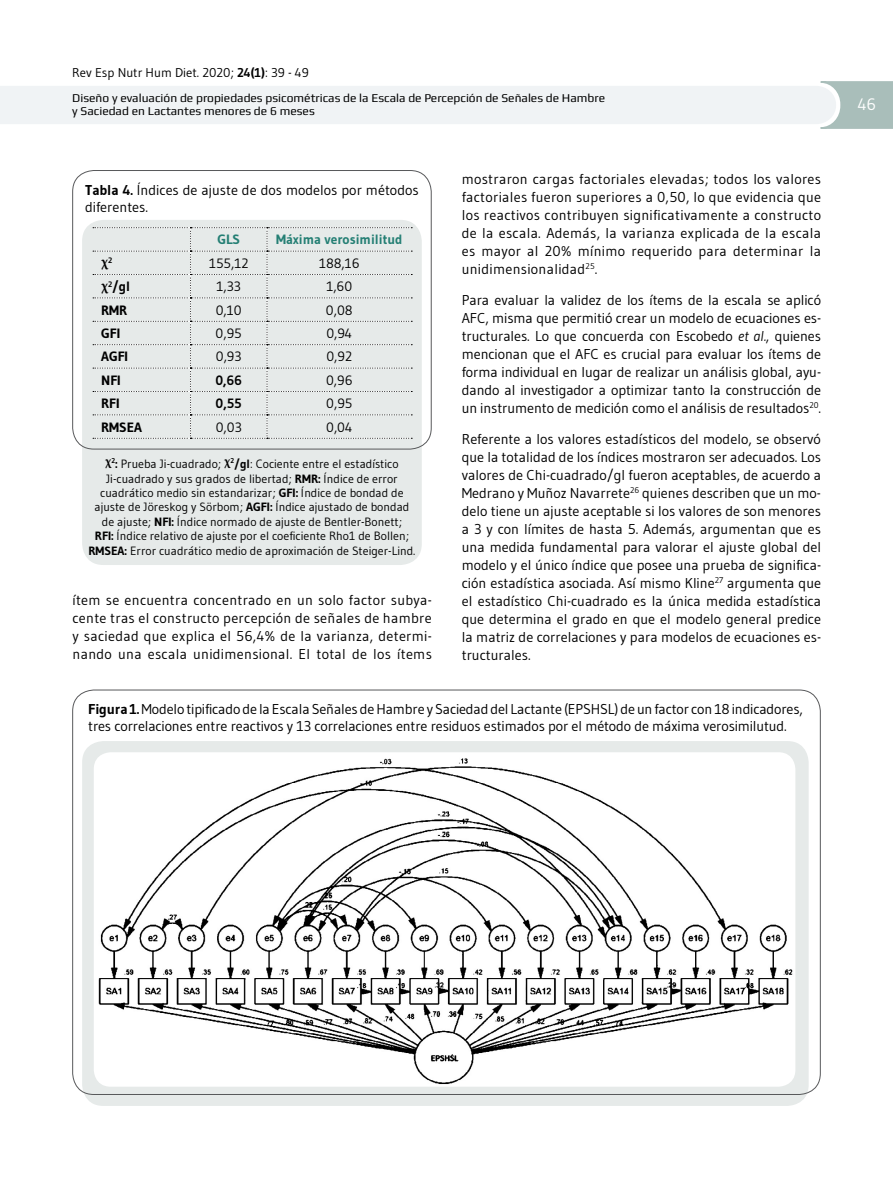
<style>
.page{position:relative;width:893px;height:1191px;background:#fff}
.page>*{position:absolute;margin:0;border:0;box-sizing:border-box;transform-origin:0 0}
.t1{font:16.5px "Gudea";color:#fff}
.t2{font:14.25px/18px "Gudea";letter-spacing:-.005em;color:#000;text-align:justify}
.t3{font:700 14.25px "Minion Pro";color:#000}
.t4{font:13.5px "Gudea";color:#000}
.t5{font:700 13.5px "Gudea";color:#000}
.t6{font:700 13.5px "Gudea";color:#247f74}
.t7{font:12.75px "Gudea";color:#000}
.t8{font:700 12.75px "Minion Pro";color:#000}
.t9{font:12px "Gudea";color:#000}
.t10{font:12px/13.5px "Play";color:#000}
.s1{font-weight:700}
.s2{font-family:"Minion Pro";font-size:14.25px}
.s3{font-style:italic}
</style>
<div class="page">
<svg style="left:0;top:81px;width:893px;height:48px"></svg>
<div style="left:82px;top:220px;width:340px;height:345px;background:#e6eae9;border-radius:21px"></div>
<div style="left:72px;top:170px;width:360px;height:279px;border:1px solid #58595b;border-radius:21px"></div>
<svg style="left:93px;top:227px;width:319px;height:212px"></svg>
<div style="left:82px;top:741px;width:727px;height:365px;background:#e6eae9;border-radius:21px"></div>
<img style="left:94px;top:752px;width:701px;height:334px">
<p class="t7" style="left:72px;top:65px;width:238px">Rev Esp Nutr Hum Diet. 2020; <span class="s1">24(1)</span>: 39 - 49</p>
<p class="t10" style="left:72px;top:91px;width:534px">Diseño y evaluación de propiedades psicométricas de la Escala de Percepción de Señales de Hambre y Saciedad en Lactantes menores de 6 meses</p>
<p class="t2" style="left:85px;top:181px;width:335px;line-height:17.1px"><span class="s1">Tabla 4.</span> Índices de ajuste de dos modelos por métodos diferentes.</p>
<p class="t6" style="left:217px;top:231px;width:24px">GLS</p>
<p class="t6" style="left:276px;top:231px;width:128px">Máxima verosimilitud</p>
<p class="t3" style="left:101px;top:252px;width:13px">χ<sup>2</sup></p>
<p class="t4" style="left:209px;top:255px;width:41px">155,12</p>
<p class="t4" style="left:319px;top:255px;width:42px">188,16</p>
<p class="t5" style="left:101px;top:278px;width:31px"><span class="s2">χ</span><sup>2</sup>/gl</p>
<p class="t4" style="left:216px;top:278px;width:26px">1,33</p>
<p class="t4" style="left:326px;top:278px;width:27px">1,60</p>
<p class="t5" style="left:101px;top:301px;width:28px">RMR</p>
<p class="t4" style="left:216px;top:301px;width:27px">0,10</p>
<p class="t4" style="left:326px;top:301px;width:28px">0,08</p>
<p class="t5" style="left:101px;top:325px;width:21px">GFI</p>
<p class="t4" style="left:216px;top:325px;width:28px">0,95</p>
<p class="t4" style="left:326px;top:325px;width:27px">0,94</p>
<p class="t5" style="left:101px;top:348px;width:28px">AGFI</p>
<p class="t4" style="left:216px;top:348px;width:27px">0,93</p>
<p class="t4" style="left:326px;top:348px;width:27px">0,92</p>
<p class="t5" style="left:101px;top:372px;width:21px">NFI</p>
<p class="t5" style="left:215px;top:372px;width:28px">0,66</p>
<p class="t4" style="left:326px;top:372px;width:28px">0,96</p>
<p class="t5" style="left:101px;top:395px;width:20px">RFI</p>
<p class="t5" style="left:216px;top:395px;width:28px">0,55</p>
<p class="t4" style="left:326px;top:395px;width:28px">0,95</p>
<p class="t5" style="left:101px;top:418px;width:42px">RMSEA</p>
<p class="t4" style="left:216px;top:418px;width:28px">0,03</p>
<p class="t4" style="left:326px;top:418px;width:28px">0,04</p>
<p class="t8" style="left:105px;top:452px;width:11px">χ<sup>2</sup></p>
<p class="t9" style="left:115px;top:456px;width:285px"><span class="s1">:</span> Prueba Ji-cuadrado; <sup>χ</sup><sup>2</sup><span class="s1">/gl</span>: Cociente entre el estadístico</p>
<p class="t9" style="left:106px;top:471px;width:293px">Ji-cuadrado y sus grados de libertad; <span class="s1">RMR:</span> Índice de error</p>
<p class="t9" style="left:100px;top:485px;width:305px">cuadrático medio sin estandarizar; <span class="s1">GFI:</span> Índice de bondad de</p>
<p class="t9" style="left:95px;top:500px;width:316px">ajuste de Jöreskog y Sörbom; <span class="s1">AGFI:</span> Índice ajustado de bondad</p>
<p class="t9" style="left:102px;top:514px;width:302px">de ajuste; <span class="s1">NFI:</span> Índice normado de ajuste de Bentler-Bonett;</p>
<p class="t9" style="left:95px;top:528px;width:316px"><span class="s1">RFI:</span> Índice relativo de ajuste por el coeficiente Rho1 de Bollen;</p>
<p class="t9" style="left:88px;top:543px;width:329px"><span class="s1">RMSEA:</span> Error cuadrático medio de aproximación de Steiger-Lind.</p>
<p class="t2" style="left:73px;top:591px;width:361px">ítem se encuentra concentrado en un solo factor subya&shy;cente tras el constructo percepción de señales de hambre y saciedad que explica el 56,4% de la varianza, determi&shy;nando una escala unidimensional. El total de los ítems</p>
<p class="t2" style="left:462px;top:170px;width:361px">mostraron cargas factoriales elevadas; todos los valores factoriales fueron superiores a 0,50, lo que evidencia que los reactivos contribuyen significativamente a constructo de la escala. Además, la varianza explicada de la escala es mayor al 20% mínimo requerido para determinar la unidimensionalidad<sup>25</sup>.</p>
<p class="t2" style="left:462px;top:290px;width:361px">Para evaluar la validez de los ítems de la escala se aplicó AFC, misma que permitió crear un modelo de ecuaciones es&shy;tructurales. Lo que concuerda con Escobedo <span class="s3">et al.</span>, quienes mencionan que el AFC es crucial para evaluar los ítems de forma individual en lugar de realizar un análisis global, ayu&shy;dando al investigador a optimizar tanto la construcción de un instrumento de medición como el análisis de resultados<sup>20</sup>.</p>
<p class="t2" style="left:462px;top:429px;width:361px">Referente a los valores estadísticos del modelo, se observó que la totalidad de los índices mostraron ser adecuados. Los valores de Chi-cuadrado/gl fueron aceptables, de acuerdo a Medrano y Muñoz Navarrete<sup>26</sup> quienes describen que un mo&shy;delo tiene un ajuste aceptable si los valores de son menores a 3 y con límites de hasta 5. Además, argumentan que es una medida fundamental para valorar el ajuste global del modelo y el único índice que posee una prueba de significa&shy;ción estadística asociada. Así mismo Kline<sup>27</sup> argumenta que el estadístico Chi-cuadrado es la única medida estadística que determina el grado en que el modelo general predice la matriz de correlaciones y para modelos de ecuaciones es&shy;tructurales.</p>
<p class="t2" style="left:88px;top:700px;width:716px;line-height:17.1px"><span class="s1">Figura 1.</span> Modelo tipificado de la Escala Señales de Hambre y Saciedad del Lactante (EPSHSL) de un factor con 18 indicadores, tres correlaciones entre reactivos y 13 correlaciones entre residuos estimados por el método de máxima verosimilutud.</p>
<p class="t1" style="left:858px;top:94px;width:20px">46</p>
</div>
